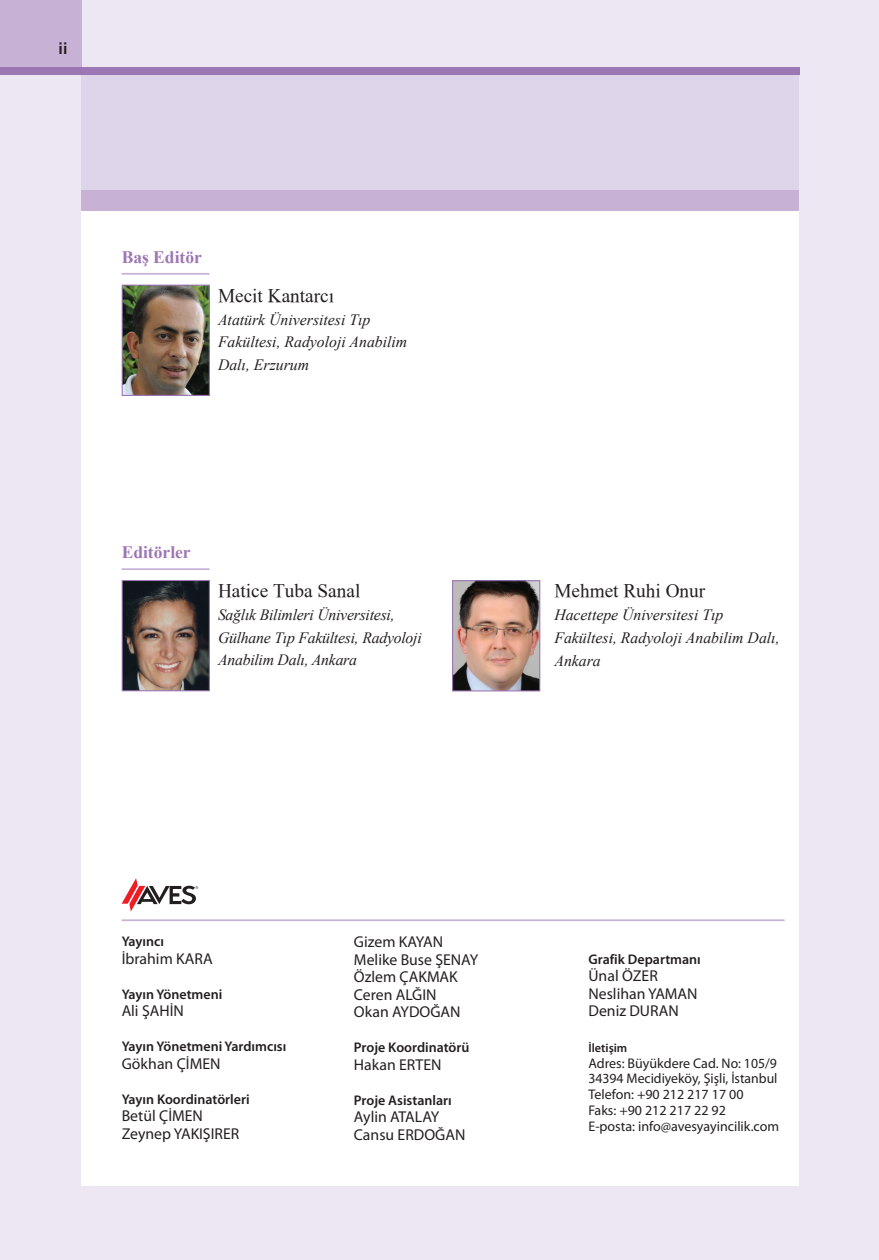
<style>
.page{position:relative;width:879px;height:1260px;background:#fff}
.page>*{position:absolute;margin:0;border:0;box-sizing:border-box;transform-origin:0 0}
.t1{font:19.25px "Times New Roman";color:#231f20}
.t2{font:700 17.5px "Times New Roman";color:#9d76b4}
.t3{font:italic 15.75px/22.8px "Times New Roman";color:#231f20}
.t4{font:15.75px "Myriad Pro";color:#231f20}
.t5{font:15.75px "Frutiger Bold Tr";color:#231f20}
.t6{font:14px/15.8px "Myriad Pro";color:#231f20}
.t7{font:600 14px "Myriad Pro";color:#231f20}
.t8{font:600 12.25px "Myriad Pro";color:#231f20}
</style>
<div class="page">
<div style="left:0;top:0;width:878px;height:1260px;background:#ede7f3"></div>
<div style="left:0;top:0;width:82px;height:68px;background:#c7b2d6"></div>
<div style="left:82px;top:75px;width:716px;height:1111px;background:#fff"></div>
<div style="left:82px;top:68px;width:716px;height:122px;background:#dfd5ea"></div>
<div style="left:82px;top:190px;width:716px;height:21px;background:#c7b2d6"></div>
<div style="left:0;top:68px;width:798px;height:7px;background:#9d76b4"></div>
<svg style="left:122px;top:878px;width:76px;height:34px"></svg>
<img style="left:454px;top:582px;width:84px;height:107px">
<div style="left:452px;top:580px;width:88px;height:111px;border:1px solid #9d76b4"></div>
<img style="left:124px;top:287px;width:84px;height:107px">
<div style="left:122px;top:285px;width:88px;height:111px;border:1px solid #9d76b4"></div>
<hr style="left:122px;top:273px;width:87px;height:2px;background:#c7b2d6">
<img style="left:124px;top:582px;width:84px;height:107px">
<div style="left:122px;top:580px;width:88px;height:111px;border:1px solid #9d76b4"></div>
<hr style="left:122px;top:568px;width:87px;height:2px;background:#c7b2d6">
<hr style="left:122px;top:919px;width:662px;height:2px;background:#c7b2d6">
<p class="t5" style="left:59px;top:39px;width:11px">ii</p>
<p class="t2" style="left:122px;top:245px;width:82px">Baş Editör</p>
<p class="t1" style="left:218px;top:282px;width:118px">Mecit Kantarcı</p>
<p class="t3" style="left:218px;top:308px;width:191px">Atatürk Üniversitesi Tıp<br>Fakültesi, Radyoloji Anabilim<br>Dalı, Erzurum</p>
<p class="t2" style="left:122px;top:540px;width:71px">Editörler</p>
<p class="t1" style="left:218px;top:578px;width:144px">Hatice Tuba Sanal</p>
<p class="t3" style="left:218px;top:603px;width:205px">Sağlık Bilimleri Üniversitesi,<br>Gülhane Tıp Fakültesi, Radyoloji<br>Anabilim Dalı, Ankara</p>
<p class="t1" style="left:554px;top:578px;width:152px">Mehmet Ruhi Onur</p>
<p class="t3" style="left:554px;top:603px;width:227px">Hacettepe Üniversitesi Tıp<br>Fakültesi, Radyoloji Anabilim Dalı,<br>Ankara</p>
<p class="t7" style="left:122px;top:932px;width:44px">Yayıncı</p>
<p class="t4" style="left:122px;top:949px;width:92px">İbrahim KARA</p>
<p class="t7" style="left:122px;top:985px;width:102px">Yayın Yönetmeni</p>
<p class="t4" style="left:122px;top:1001px;width:64px">Ali ŞAHİN</p>
<p class="t7" style="left:122px;top:1037px;width:166px">Yayın Yönetmeni Yardımcısı</p>
<p class="t4" style="left:122px;top:1054px;width:100px">Gökhan ÇİMEN</p>
<p class="t7" style="left:122px;top:1090px;width:129px">Yayın Koordinatörleri</p>
<p class="t4" style="left:122px;top:1106px;width:83px">Betül ÇİMEN</p>
<p class="t4" style="left:122px;top:1124px;width:119px">Zeynep YAKIŞIRER</p>
<p class="t4" style="left:354px;top:932px;width:91px">Gizem KAYAN</p>
<p class="t4" style="left:354px;top:950px;width:126px">Melike Buse ŞENAY</p>
<p class="t4" style="left:354px;top:967px;width:105px">Özlem ÇAKMAK</p>
<p class="t4" style="left:354px;top:985px;width:84px">Ceren ALĞIN</p>
<p class="t4" style="left:354px;top:1002px;width:108px">Okan AYDOĞAN</p>
<p class="t7" style="left:354px;top:1039px;width:117px">Proje Koordinatörü</p>
<p class="t4" style="left:354px;top:1055px;width:89px">Hakan ERTEN</p>
<p class="t7" style="left:354px;top:1091px;width:99px">Proje Asistanları</p>
<p class="t4" style="left:354px;top:1107px;width:87px">Aylin ATALAY</p>
<p class="t4" style="left:354px;top:1125px;width:113px">Cansu ERDOĞAN</p>
<p class="t7" style="left:588px;top:950px;width:114px">Grafik Departmanı</p>
<p class="t4" style="left:588px;top:966px;width:71px">Ünal ÖZER</p>
<p class="t4" style="left:588px;top:984px;width:110px">Neslihan YAMAN</p>
<p class="t4" style="left:588px;top:1001px;width:92px">Deniz DURAN</p>
<p class="t8" style="left:588px;top:1040px;width:40px">İletişim</p>
<p class="t6" style="left:588px;top:1055px;width:190px">Adres: Büyükdere Cad. No: 105/9<br>34394 Mecidiyeköy, Şişli, İstanbul</p>
<p class="t6" style="left:588px;top:1086px;width:156px">Telefon: +90 212 217 17 00</p>
<p class="t6" style="left:588px;top:1102px;width:139px">Faks: +90 212 217 22 92</p>
<p class="t6" style="left:588px;top:1118px;width:192px">E-posta: info@avesyayincilik.com</p>
</div>
